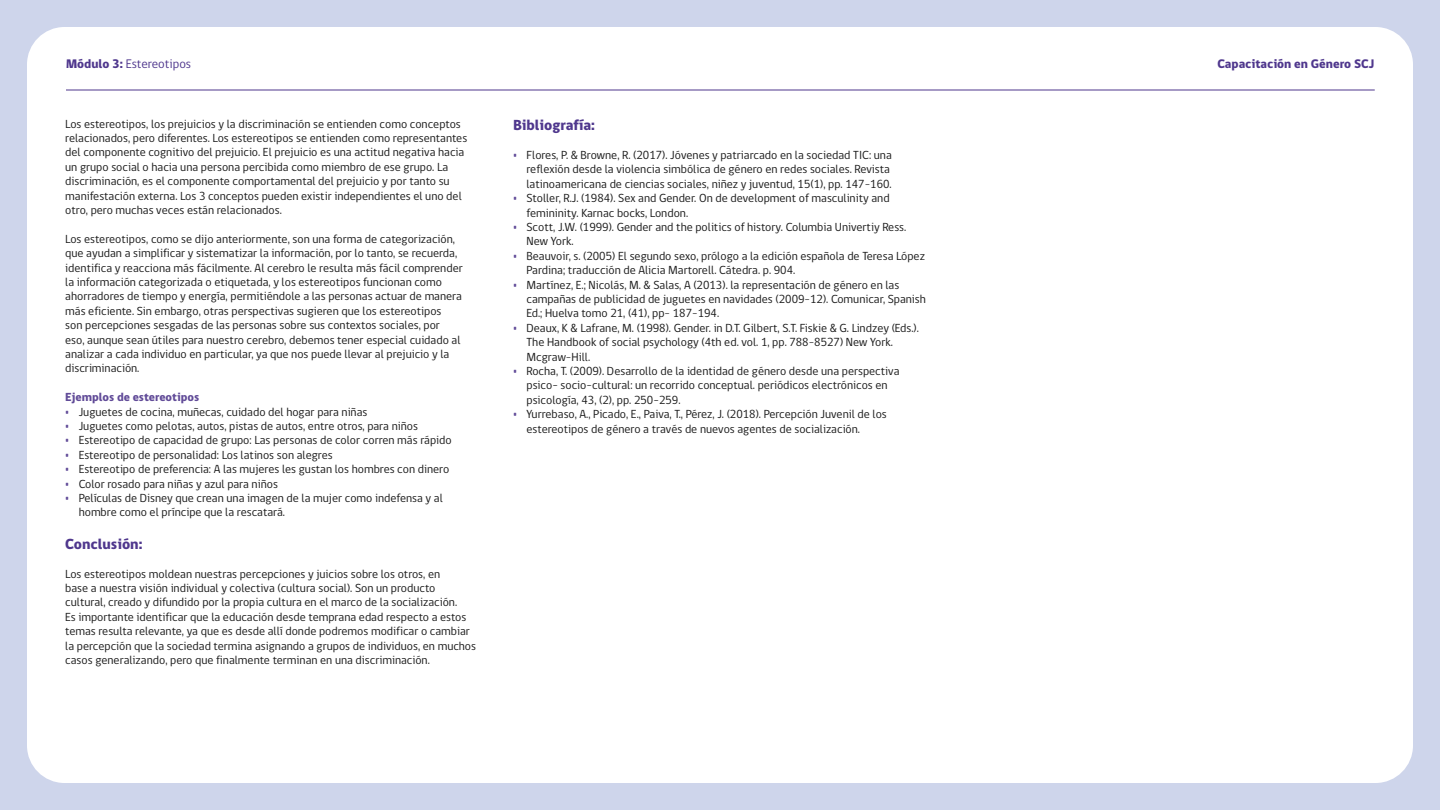
<style>
.page{position:relative;width:1440px;height:810px;background:#ced5eb}
.page>*{position:absolute;margin:0;border:0;box-sizing:border-box;transform-origin:0 0}
.Titulos{font:800 15px "gob CL";color:#4f378d}
.t1{font:800 12.75px "gob CL";color:#4f378d}
.t2{font:12.75px "gob CL";color:#4f378d}
.Cuerpo_basico{font:12px/14.4px "gob CL";color:#1a1a1a}
.Cuerpo_basico-2{font:800 12px "gob CL";color:#614b98}
.s1{font-weight:800}
.s2{font-weight:800;color:#614b98}
</style>
<div class="page">
<div style="left:27px;top:27px;width:1386px;height:756px;background:#fff;border-radius:38px"></div>
<hr style="left:66px;top:90px;width:1309px;height:1px;background:#4f378d">
<p class="t2" style="left:66px;top:55px;width:127px"><span class="s1">Módulo 3:</span> Estereotipos</p>
<p class="t1" style="left:1217px;top:55px;width:159px">Capacitación en Género SCJ</p>
<p class="Cuerpo_basico" style="left:65px;top:117px;width:404px">Los estereotipos, los prejuicios y la discriminación se entienden como conceptos relacionados, pero diferentes. Los estereotipos se entienden como representantes del componente cognitivo del prejuicio. El prejuicio es una actitud negativa hacia un grupo social o hacia una persona percibida como miembro de ese grupo. La discriminación, es el componente comportamental del prejuicio y por tanto su manifestación externa. Los 3 conceptos pueden existir independientes el uno del otro, pero muchas veces están relacionados.</p>
<p class="Cuerpo_basico" style="left:65px;top:232px;width:399px">Los estereotipos, como se dijo anteriormente, son una forma de categorización, que ayudan a simplificar y sistematizar la información, por lo tanto, se recuerda, identifica y reacciona más fácilmente. Al cerebro le resulta más fácil comprender la información categorizada o etiquetada, y los estereotipos funcionan como ahorradores de tiempo y energía, permitiéndole a las personas actuar de manera más eficiente. Sin embargo, otras perspectivas sugieren que los estereotipos<br>son percepciones sesgadas de las personas sobre sus contextos sociales, por<br>eso, aunque sean útiles para nuestro cerebro, debemos tener especial cuidado al analizar a cada individuo en particular, ya que nos puede llevar al prejuicio y la discriminación.</p>
<p class="Cuerpo_basico-2" style="left:65px;top:389px;width:136px">Ejemplos de estereotipos</p>
<p class="Cuerpo_basico" style="left:65px;top:405px;width:304px"><span class="s2">•</span> Juguetes de cocina, muñecas, cuidado del hogar para niñas</p>
<p class="Cuerpo_basico" style="left:65px;top:419px;width:354px"><span class="s2">•</span> Juguetes como pelotas, autos, pistas de autos, entre otros, para niños</p>
<p class="Cuerpo_basico" style="left:65px;top:433px;width:388px"><span class="s2">•</span> Estereotipo de capacidad de grupo: Las personas de color corren más rápido</p>
<p class="Cuerpo_basico" style="left:65px;top:448px;width:269px"><span class="s2">•</span> Estereotipo de personalidad: Los latinos son alegres</p>
<p class="Cuerpo_basico" style="left:65px;top:462px;width:385px"><span class="s2">•</span> Estereotipo de preferencia: A las mujeres les gustan los hombres con dinero</p>
<p class="Cuerpo_basico" style="left:65px;top:477px;width:214px"><span class="s2">•</span> Color rosado para niñas y azul para niños</p>
<p class="Cuerpo_basico" style="left:79px;top:491px;width:366px;text-indent:-14px"><span class="s2">•</span> Películas de Disney que crean una imagen de la mujer como indefensa y al hombre como el príncipe que la rescatará.</p>
<p class="Titulos" style="left:65px;top:533px;width:79px">Conclusión:</p>
<p class="Cuerpo_basico" style="left:65px;top:567px;width:412px">Los estereotipos moldean nuestras percepciones y juicios sobre los otros, en<br>base a nuestra visión individual y colectiva (cultura social). Son un producto cultural, creado y difundido por la propia cultura en el marco de la socialización.<br>Es importante identificar que la educación desde temprana edad respecto a estos temas resulta relevante, ya que es desde allí donde podremos modificar o cambiar la percepción que la sociedad termina asignando a grupos de individuos, en muchos casos generalizando, pero que finalmente terminan en una discriminación.</p>
<p class="Titulos" style="left:513px;top:115px;width:84px">Bibliografía:</p>
<p class="Cuerpo_basico" style="left:526px;top:148px;width:367px;text-indent:-14px"><span class="s2">•</span> Flores, P. &amp; Browne, R. (2017). Jóvenes y patriarcado en la sociedad TIC: una reflexión desde la violencia simbólica de género en redes sociales. Revista latinoamericana de ciencias sociales, niñez y juventud, 15(1), pp. 147-160.</p>
<p class="Cuerpo_basico" style="left:526px;top:191px;width:365px;text-indent:-14px"><span class="s2">•</span> Stoller, R.J. (1984). Sex and Gender. On de development of masculinity and femininity. Karnac bocks, London.</p>
<p class="Cuerpo_basico" style="left:526px;top:220px;width:381px;text-indent:-14px"><span class="s2">•</span> Scott, J.W. (1999). Gender and the politics of history. Columbia Univertiy Ress.<br>New York.</p>
<p class="Cuerpo_basico" style="left:526px;top:249px;width:400px;text-indent:-14px"><span class="s2">•</span> Beauvoir, s. (2005) El segundo sexo, prólogo a la edición española de Teresa López<br>Pardina; traducción de Alicia Martorell. Cátedra. p. 904.</p>
<p class="Cuerpo_basico" style="left:526px;top:278px;width:401px;text-indent:-14px"><span class="s2">•</span> Martínez, E.; Nicolás, M. &amp; Salas, A (2013). la representación de género en las campañas de publicidad de juguetes en navidades (2009-12). Comunicar, Spanish<br>Ed.; Huelva tomo 21, (41), pp- 187-194.</p>
<p class="Cuerpo_basico" style="left:526px;top:321px;width:394px;text-indent:-14px"><span class="s2">•</span> Deaux, K &amp; Lafrane, M. (1998). Gender. in D.T. Gilbert, S.T. Fiskie &amp; G. Lindzey (Eds.).<br>The Handbook of social psychology (4th ed. vol. 1, pp. 788-8527) New York.<br>Mcgraw-Hill.</p>
<p class="Cuerpo_basico" style="left:526px;top:364px;width:375px;text-indent:-14px"><span class="s2">•</span> Rocha, T. (2009). Desarrollo de la identidad de género desde una perspectiva psico– socio–cultural: un recorrido conceptual. periódicos electrónicos en psicología, 43, (2), pp. 250–259.</p>
<p class="Cuerpo_basico" style="left:526px;top:407px;width:362px;text-indent:-14px"><span class="s2">•</span> Yurrebaso, A., Picado, E., Paiva, T., Pérez, J. (2018). Percepción Juvenil de los estereotipos de género a través de nuevos agentes de socialización.</p>
</div>
